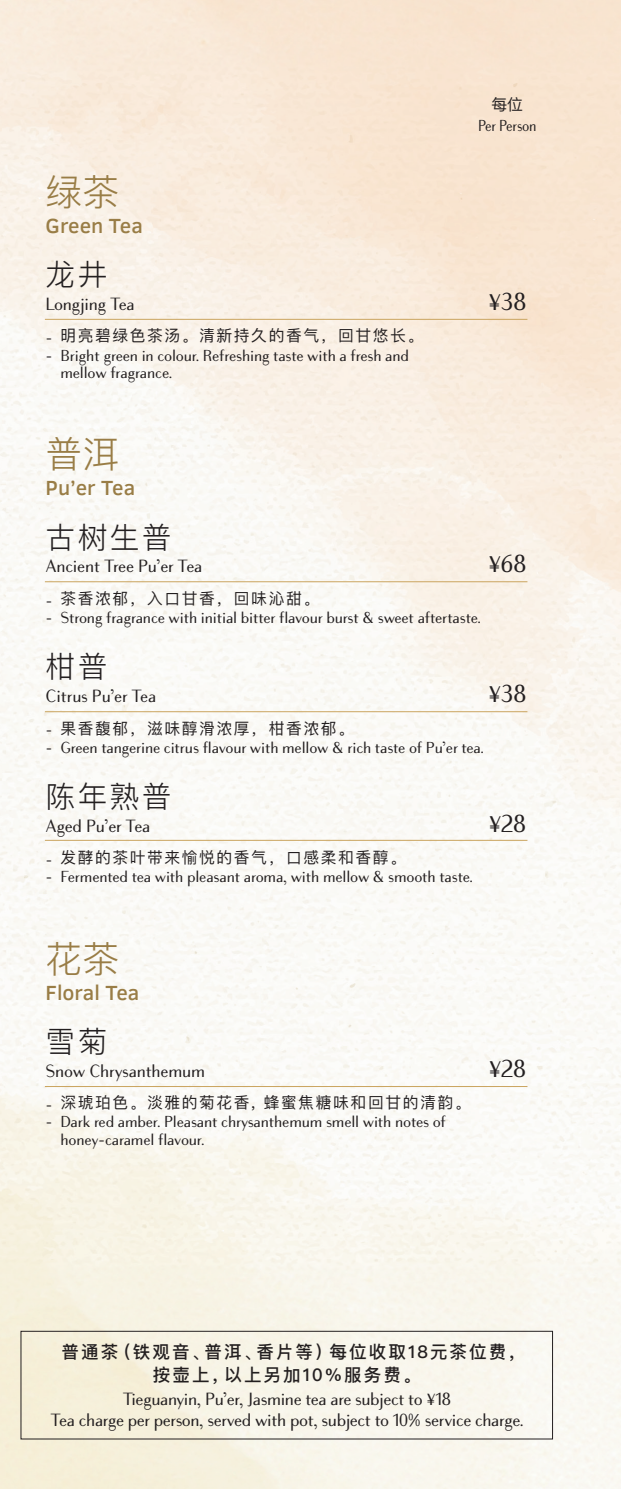
<style>
.page{position:relative;width:621px;height:1489px;background:#fff}
.page>*{position:absolute;margin:0;border:0;box-sizing:border-box;transform-origin:0 0}
.t1{font:300 36.75px "Ping Fang SC";color:#997d46}
.t2{font:300 29.75px "Ping Fang SC";letter-spacing:.075em;color:#231f20}
.t3{font:24.5px "Bodoni Sans Text";letter-spacing:.01em;color:#231f20}
.t4{font:500 21px "Clear Sans";color:#997d46}
.t5{font:17.5px/21px "Bodoni Sans Text";letter-spacing:-.01em;color:#231f20;text-align:center}
.t6{font:500 17.5px/22.8px "Ping Fang SC";letter-spacing:.12em;color:#231f20}
.t7{font:15.75px/17.5px "Bodoni Sans Text";color:#231f20}
.t8{font:15.75px "Ping Fang SC";letter-spacing:.1em;color:#231f20}
.t9{font:15.75px "Bodoni Sans Text";color:#231f20;scale:.9 1}
.s1{font-family:"Bodoni Sans Text"}
</style>
<div class="page">
<img style="left:0;top:0;width:620px;height:1488px">
<div style="left:21px;top:1330px;width:531px;height:108px;border:1px solid #231f20"></div>
<hr style="left:45px;top:319px;width:482px;height:1px;background:#caa45e">
<hr style="left:45px;top:581px;width:482px;height:1px;background:#caa45e">
<hr style="left:45px;top:711px;width:482px;height:1px;background:#caa45e">
<hr style="left:45px;top:840px;width:482px;height:1px;background:#caa45e">
<hr style="left:45px;top:1086px;width:482px;height:1px;background:#caa45e">
<p class="t8" style="left:491px;top:95px;width:33px">每位</p>
<p class="t9" style="left:477px;top:117px;width:66px">Per Person</p>
<h1 class="t1" style="left:46px;top:169px;width:75px">绿茶</h1>
<h3 class="t4" style="left:46px;top:211px;width:99px">Green Tea</h3>
<h2 class="t2" style="left:46px;top:256px;width:63px">龙井</h2>
<p class="t5" style="left:46px;top:294px;width:90px">Longjing Tea</p>
<h3 class="t3" style="left:487px;top:287px;width:40px">¥38</h3>
<p class="t8" style="left:46px;top:326px;width:379px"><span class="s1">-</span> 明亮碧绿色茶汤。清新持久的香气，回甘悠长。</p>
<p class="t7" style="left:60px;top:347px;width:349px;text-indent:-15px">- Bright green in colour. Refreshing taste with a fresh and mellow fragrance.</p>
<h1 class="t1" style="left:46px;top:431px;width:75px">普洱</h1>
<h3 class="t4" style="left:46px;top:473px;width:91px">Pu’er Tea</h3>
<h2 class="t2" style="left:46px;top:519px;width:127px">古树生普</h2>
<p class="t5" style="left:46px;top:556px;width:158px">Ancient Tree Pu’er Tea</p>
<h3 class="t3" style="left:487px;top:549px;width:40px">¥68</h3>
<p class="t8" style="left:46px;top:588px;width:275px"><span class="s1">-</span> 茶香浓郁，入口甘香，回味沁甜。</p>
<p class="t7" style="left:46px;top:609px;width:436px">- Strong fragrance with initial bitter flavour burst &amp; sweet aftertaste.</p>
<h2 class="t2" style="left:46px;top:648px;width:63px">柑普</h2>
<p class="t5" style="left:46px;top:686px;width:112px">Citrus Pu’er Tea</p>
<h3 class="t3" style="left:487px;top:679px;width:40px">¥38</h3>
<p class="t8" style="left:46px;top:718px;width:309px"><span class="s1">-</span> 果香馥郁，滋味醇滑浓厚，柑香浓郁。</p>
<p class="t7" style="left:46px;top:739px;width:439px">- Green tangerine citrus flavour with mellow &amp; rich taste of Pu’er tea.</p>
<h2 class="t2" style="left:46px;top:778px;width:127px">陈年熟普</h2>
<p class="t5" style="left:46px;top:815px;width:106px">Aged Pu’er Tea</p>
<h3 class="t3" style="left:487px;top:808px;width:40px">¥28</h3>
<p class="t8" style="left:46px;top:847px;width:361px"><span class="s1">-</span> 发酵的茶叶带来愉悦的香气，口感柔和香醇。</p>
<p class="t7" style="left:46px;top:868px;width:428px">- Fermented tea with pleasant aroma, with mellow &amp; smooth taste.</p>
<h1 class="t1" style="left:46px;top:935px;width:75px">花茶</h1>
<h3 class="t4" style="left:46px;top:977px;width:95px">Floral Tea</h3>
<h2 class="t2" style="left:46px;top:1023px;width:63px">雪菊</h2>
<p class="t5" style="left:46px;top:1060px;width:161px">Snow Chrysanthemum</p>
<h3 class="t3" style="left:487px;top:1053px;width:40px">¥28</h3>
<p class="t8" style="left:46px;top:1092px;width:426px"><span class="s1">-</span> 深琥珀色。淡雅的菊花香, 蜂蜜焦糖味和回甘的清韵。</p>
<p class="t7" style="left:60px;top:1113px;width:386px;text-indent:-15px">- Dark red amber. Pleasant chrysanthemum smell with notes of honey-caramel flavour.</p>
<p class="t6" style="left:153px;top:1339px;width:374px;text-indent:-91px">普通茶（铁观音、普洱、香片等）每位收取18元茶位费，按壶上，以上另加10%服务费。</p>
<p class="t5" style="left:50px;top:1388px;width:474px">Tieguanyin, Pu’er, Jasmine tea are subject to ¥18<br>Tea charge per person, served with pot, subject to 10% service charge.</p>
</div>
